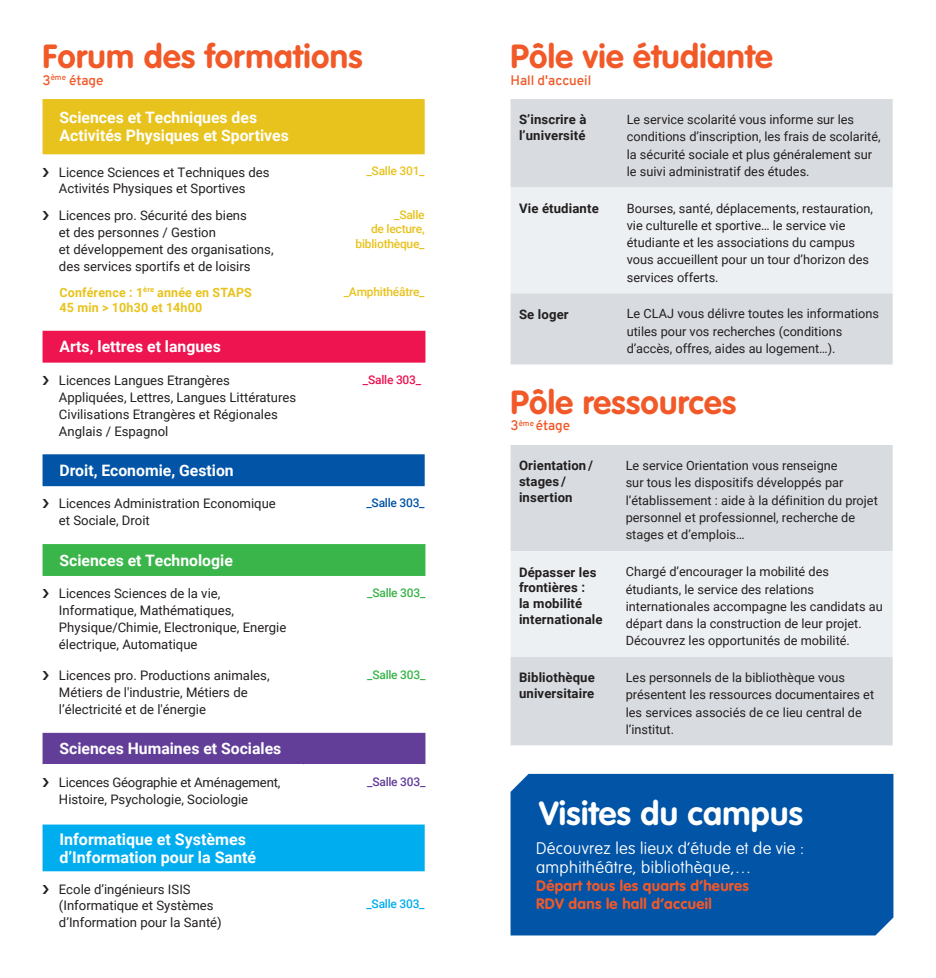
<style>
.page{position:relative;width:936px;height:978px;background:#fff}
.page>*{position:absolute;margin:0;border:0;box-sizing:border-box;transform-origin:0 0}
.TITRE_PARTIE_2019{font:700 33px "VAG Rounded";letter-spacing:.01em;color:#f15929}
.TITRE_PARTIE_2019-2{font:700 33px "VAG Rounded";letter-spacing:.01em;color:#fff}
.t1{font:100 16.5px/19.8px "VAG Rounded";letter-spacing:.02em;color:#fff}
.TITRE_TABLEAU_BLANC2{font:700 16.05px/18px "Roboto";color:#fff}
.TITRE_TABLEAU_BLANC2-2{font:700 15.75px/18px "Roboto";color:#fff}
.t2{font:700 15px "VAG Rounded";letter-spacing:.02em;color:#f15929}
.SOUSTITRE2019{font:600 13.5px "Overpass";color:#f15929}
.t3{font:13.2px/16.8px "Roboto";color:#231f20}
.TITRE_TABLEAU2019{font:700 13.2px/15.8px "Roboto";letter-spacing:.01em;color:#231f20}
.COURANT_TABLEAU_2019{font:12.75px/17.2px "Roboto";color:#231f20}
.t4{font:700 12.75px/15.3px "Roboto";letter-spacing:.01em;color:#e8c31d}
.LIEU_INT_2019{font:500 12px/14.4px "Roboto";letter-spacing:-.02em;color:#e8c31d;text-align:right}
.LIEU_INT_2019-2{font:500 12px "Roboto";letter-spacing:-.02em;color:#3ab54a}
.LIEU_INT_2019-3{font:500 12px "Roboto";letter-spacing:-.02em;color:#ed1450}
.LIEU_INT_2019-4{font:500 12px "Roboto";letter-spacing:-.02em;color:#0154a6}
.LIEU_INT_2019-5{font:500 12px "Roboto";letter-spacing:-.02em;color:#623e99}
.LIEU_INT_2019-6{font:500 12px "Roboto";letter-spacing:-.02em;color:#00aeef}
</style>
<div class="page">
<div style="left:510px;top:774px;width:383px;height:161px;background:#0154a6"></div>
<div style="left:510px;top:99px;width:382px;height:266px;background:#d8dce0"></div>
<div style="left:510px;top:188px;width:382px;height:105px;background:#edf0f2"></div>
<div style="left:510px;top:445px;width:382px;height:300px;background:#d8dce0"></div>
<div style="left:510px;top:551px;width:382px;height:106px;background:#edf0f2"></div>
<div style="left:43px;top:99px;width:381px;height:55px;background:#e8c31d"></div>
<div style="left:43px;top:331px;width:382px;height:32px;background:#ed1450"></div>
<div style="left:43px;top:454px;width:381px;height:32px;background:#0154a6"></div>
<div style="left:43px;top:544px;width:382px;height:32px;background:#3ab54a"></div>
<div style="left:43px;top:733px;width:382px;height:31px;background:#623e99"></div>
<div style="left:43px;top:825px;width:381px;height:46px;background:#00aeef"></div>
<p class="TITRE_PARTIE_2019" style="left:43px;top:37px;width:321px">Forum des formations</p>
<p class="SOUSTITRE2019" style="left:43px;top:70px;width:63px">3<sup>ème</sup> étage</p>
<p class="TITRE_TABLEAU_BLANC2-2" style="left:60px;top:108px;width:231px">Sciences et Techniques des<br>Activités Physiques et Sportives</p>
<p class="t3" style="left:59px;top:163px;width:212px">Licence Sciences et Techniques des<br>Activités Physiques et Sportives</p>
<p class="LIEU_INT_2019" style="left:366px;top:163px;width:60px">_Salle 301_</p>
<p class="t3" style="left:59px;top:206px;width:216px">Licences pro. Sécurité des biens<br>et des personnes / Gestion<br>et développement des organisations, des services sportifs et de loisirs</p>
<p class="LIEU_INT_2019" style="left:355px;top:207px;width:71px">_Salle<br>de lecture, bibliothèque_</p>
<p class="t4" style="left:60px;top:284px;width:194px">Conférence : 1<sup>ère</sup> année en STAPS<br>45 min &gt; 10h30 et 14h00</p>
<p class="LIEU_INT_2019" style="left:344px;top:284px;width:82px">_Amphithéâtre_</p>
<p class="TITRE_TABLEAU_BLANC2-2" style="left:60px;top:337px;width:163px">Arts, lettres et langues</p>
<p class="t3" style="left:59px;top:371px;width:239px">Licences Langues Etrangères Appliquées, Lettres, Langues Littératures Civilisations Etrangères et Régionales Anglais / Espagnol</p>
<p class="LIEU_INT_2019-3" style="left:363px;top:371px;width:60px">_Salle 303_</p>
<p class="TITRE_TABLEAU_BLANC2-2" style="left:60px;top:461px;width:176px">Droit, Economie, Gestion</p>
<p class="t3" style="left:59px;top:495px;width:218px">Licences Administration Economique et Sociale, Droit</p>
<p class="LIEU_INT_2019-4" style="left:366px;top:495px;width:60px">_Salle 303_</p>
<p class="TITRE_TABLEAU_BLANC2-2" style="left:60px;top:550px;width:175px">Sciences et Technologie</p>
<p class="t3" style="left:59px;top:585px;width:229px">Licences Sciences de la vie,<br>Informatique, Mathématiques,<br>Physique/Chimie, Electronique, Energie électrique, Automatique</p>
<p class="LIEU_INT_2019-2" style="left:367px;top:584px;width:60px">_Salle 303_</p>
<p class="t3" style="left:59px;top:667px;width:212px">Licences pro. Productions animales,<br>Métiers de l'industrie, Métiers de l’électricité et de l'énergie</p>
<p class="LIEU_INT_2019-2" style="left:367px;top:666px;width:60px">_Salle 303_</p>
<p class="TITRE_TABLEAU_BLANC2-2" style="left:60px;top:739px;width:223px">Sciences Humaines et Sociales</p>
<p class="t3" style="left:59px;top:773px;width:223px">Licences Géographie et Aménagement,<br>Histoire, Psychologie, Sociologie</p>
<p class="LIEU_INT_2019-5" style="left:367px;top:773px;width:60px">_Salle 303_</p>
<p class="TITRE_TABLEAU_BLANC2" style="left:60px;top:829px;width:198px">Informatique et Systèmes d’Information pour la Santé</p>
<p class="t3" style="left:59px;top:880px;width:164px">Ecole d’ingénieurs ISIS (Informatique et Systèmes d’Information pour la Santé)</p>
<p class="LIEU_INT_2019-6" style="left:366px;top:895px;width:60px">_Salle 303_</p>
<p class="TITRE_PARTIE_2019" style="left:510px;top:37px;width:264px">Pôle vie étudiante</p>
<p class="SOUSTITRE2019" style="left:510px;top:70px;width:82px">Hall d'accueil</p>
<p class="TITRE_TABLEAU2019" style="left:519px;top:111px;width:69px">S’inscrire à l’université</p>
<p class="COURANT_TABLEAU_2019" style="left:626px;top:110px;width:255px">Le service scolarité vous informe sur les conditions d’inscription, les frais de scolarité, la sécurité sociale et plus généralement sur le suivi administratif des études.</p>
<p class="TITRE_TABLEAU2019" style="left:519px;top:200px;width:81px">Vie étudiante</p>
<p class="COURANT_TABLEAU_2019" style="left:626px;top:199px;width:248px">Bourses, santé, déplacements, restauration, vie culturelle et sportive… le service vie étudiante et les associations du campus vous accueillent pour un tour d’horizon des services offerts.</p>
<p class="TITRE_TABLEAU2019" style="left:519px;top:306px;width:51px">Se loger</p>
<p class="COURANT_TABLEAU_2019" style="left:626px;top:305px;width:254px">Le CLAJ vous délivre toutes les informations utiles pour vos recherches (conditions d’accès, offres, aides au logement…).</p>
<p class="TITRE_PARTIE_2019" style="left:510px;top:383px;width:227px">Pôle ressources</p>
<p class="SOUSTITRE2019" style="left:510px;top:416px;width:61px">3<sup>ème</sup> étage</p>
<p class="TITRE_TABLEAU2019" style="left:519px;top:457px;width:76px">Orientation / stages / insertion</p>
<p class="COURANT_TABLEAU_2019" style="left:625px;top:456px;width:253px">Le service Orientation vous renseigne<br>sur tous les dispositifs développés par l’établissement : aide à la définition du projet personnel et professionnel, recherche de stages et d’emplois…</p>
<p class="TITRE_TABLEAU2019" style="left:519px;top:564px;width:85px">Dépasser les frontières :<br>la mobilité internationale</p>
<p class="COURANT_TABLEAU_2019" style="left:625px;top:563px;width:258px">Chargé d’encourager la mobilité des étudiants, le service des relations internationales accompagne les candidats au départ dans la construction de leur projet.</p>
<p class="COURANT_TABLEAU_2019" style="left:625px;top:632px;width:226px">Découvrez les opportunités de mobilité.</p>
<p class="TITRE_TABLEAU2019" style="left:519px;top:669px;width:77px">Bibliothèque universitaire</p>
<p class="COURANT_TABLEAU_2019" style="left:625px;top:668px;width:250px">Les personnels de la bibliothèque vous présentent les ressources documentaires et les services associés de ce lieu central de l’institut.</p>
<p class="TITRE_PARTIE_2019-2" style="left:539px;top:794px;width:265px">Visites du campus</p>
<p class="t1" style="left:536px;top:838px;width:269px">Découvrez les lieux d’étude et de vie : amphithéâtre, bibliothèque,…</p>
<p class="t2" style="left:536px;top:877px;width:214px">Départ tous les quarts d’heures</p>
<p class="t2" style="left:536px;top:895px;width:177px">RDV dans le hall d’accueil</p>
</div>
